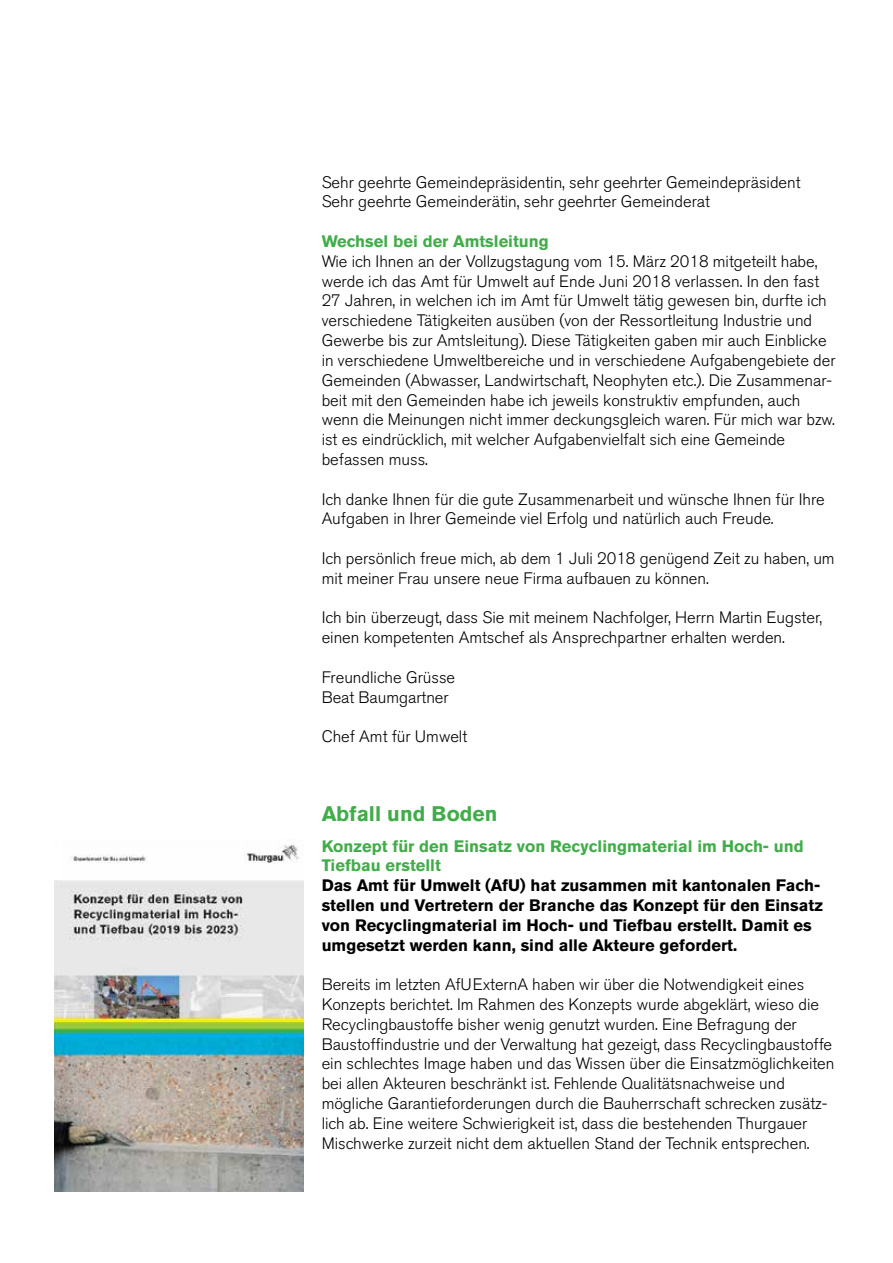
<style>
.page{position:relative;width:893px;height:1263px;background:#fff}
.page>*{position:absolute;margin:0;border:0;box-sizing:border-box;transform-origin:0 0}
.t1{font:700 21px "Akzidenz Grotesk BQ";color:#41ad49}
.t2{font:300 16.5px/19.8px "Akzidenz Grotesk BQ";color:#000}
.t3{font:700 16.5px/19.8px "Akzidenz Grotesk BQ";color:#000}
.t4{font:700 16.5px/19.8px "Akzidenz Grotesk BQ";color:#41ad49}
</style>
<div class="page">
<img style="left:54px;top:844px;width:250px;height:347px">
<p class="t2" style="left:322px;top:172px;width:480px">Sehr geehrte Gemeindepräsidentin, sehr geehrter Gemeindepräsident<br>Sehr geehrte Gemeinderätin, sehr geehrter Gemeinderat</p>
<p class="t4" style="left:322px;top:231px;width:229px">Wechsel bei der Amtsleitung</p>
<p class="t2" style="left:322px;top:252px;width:515px">Wie ich Ihnen an der Vollzugstagung vom 15. März 2018 mitgeteilt habe, werde ich das Amt für Umwelt auf Ende Juni 2018 verlassen. In den fast 27 Jahren, in welchen ich im Amt für Umwelt tätig gewesen bin, durfte ich verschiedene Tätigkeiten ausüben (von der Ressortleitung Industrie und Gewerbe bis zur Amtsleitung). Diese Tätigkeiten gaben mir auch Einblicke in verschiedene Umweltbereiche und in verschiedene Aufgabengebiete der Gemeinden (Abwasser, Landwirtschaft, Neophyten etc.). Die Zusammenar&shy;beit mit den Gemeinden habe ich jeweils konstruktiv empfunden, auch wenn die Meinungen nicht immer deckungsgleich waren. Für mich war bzw. ist es eindrücklich, mit welcher Aufgabenvielfalt sich eine Gemeinde befassen muss.</p>
<p class="t2" style="left:322px;top:489px;width:505px">Ich danke Ihnen für die gute Zusammenarbeit und wünsche Ihnen für Ihre<br>Aufgaben in Ihrer Gemeinde viel Erfolg und natürlich auch Freude.</p>
<p class="t2" style="left:322px;top:549px;width:514px">Ich persönlich freue mich, ab dem 1 Juli 2018 genügend Zeit zu haben, um mit meiner Frau unsere neue Firma aufbauen zu können.</p>
<p class="t2" style="left:322px;top:608px;width:502px">Ich bin überzeugt, dass Sie mit meinem Nachfolger, Herrn Martin Eugster, einen kompetenten Amtschef als Ansprechpartner erhalten werden.</p>
<p class="t2" style="left:322px;top:667px;width:135px">Freundliche Grüsse<br>Beat Baumgartner</p>
<p class="t2" style="left:322px;top:727px;width:147px">Chef Amt für Umwelt</p>
<p class="t1" style="left:322px;top:801px;width:177px">Abfall und Boden</p>
<p class="t4" style="left:322px;top:836px;width:484px">Konzept für den Einsatz von Recyclingmaterial im Hoch- und<br>Tiefbau erstellt</p>
<p class="t3" style="left:322px;top:875px;width:503px">Das Amt für Umwelt (AfU) hat zusammen mit kantonalen Fach&shy;stellen und Vertretern der Branche das Konzept für den Einsatz von Recyclingmaterial im Hoch- und Tiefbau erstellt. Damit es umgesetzt werden kann, sind alle Akteure gefordert.</p>
<p class="t2" style="left:322px;top:975px;width:514px">Bereits im letzten AfUExternA haben wir über die Notwendigkeit eines Konzepts berichtet. Im Rahmen des Konzepts wurde abgeklärt, wieso die Recyclingbaustoffe bisher wenig genutzt wurden. Eine Befragung der Baustoffindustrie und der Verwaltung hat gezeigt, dass Recyclingbaustoffe ein schlechtes Image haben und das Wissen über die Einsatzmöglichkeiten bei allen Akteuren beschränkt ist. Fehlende Qualitätsnachweise und mögliche Garantieforderungen durch die Bauherrschaft schrecken zusätz&shy;lich ab. Eine weitere Schwierigkeit ist, dass die bestehenden Thurgauer Mischwerke zurzeit nicht dem aktuellen Stand der Technik entsprechen.</p>
</div>
